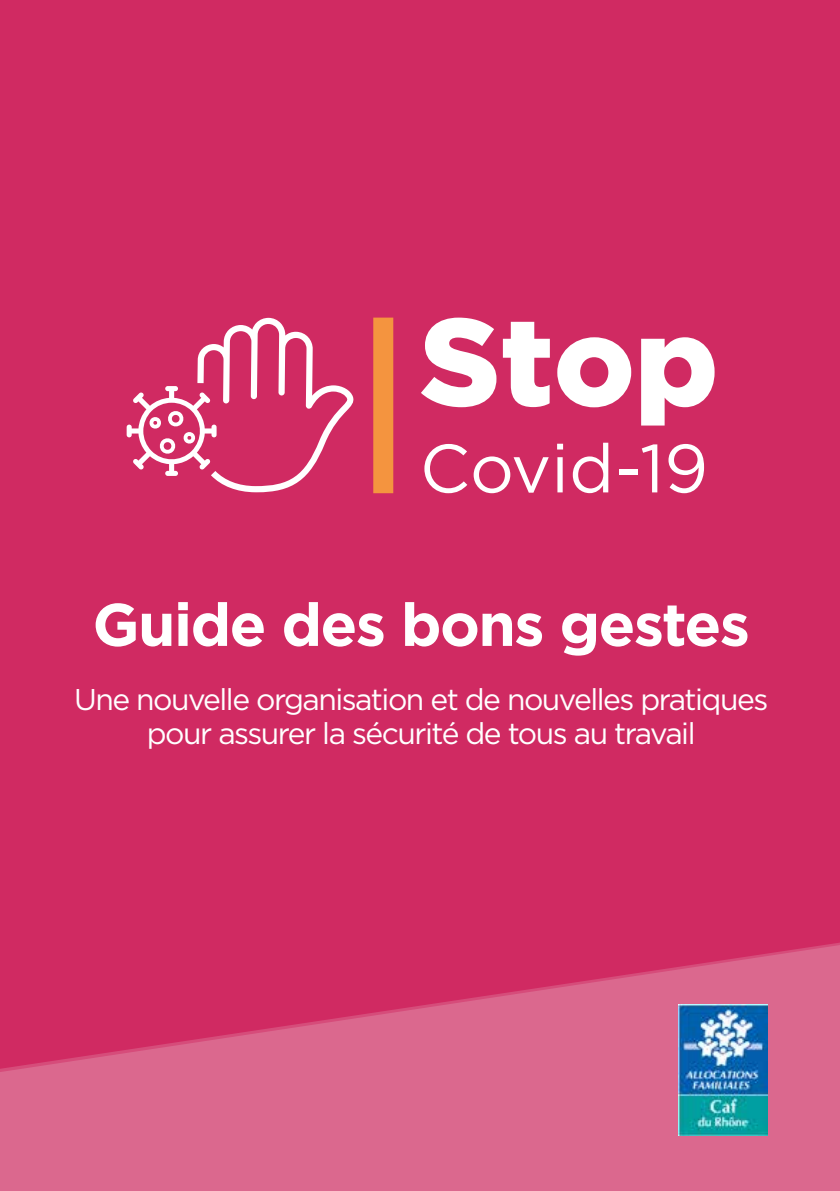
<style>
.page{position:relative;width:840px;height:1191px;background:#fff}
.page>*{position:absolute;margin:0;border:0;box-sizing:border-box;transform-origin:0 0}
.t1{font:900 123.8px "Gotham";color:#fff}
.t2{font:68px "Gotham";color:#fff}
.t3{font:700 60px "Gotham";letter-spacing:-.025em;color:#fff}
.t4{font:30px/34px "Gotham";letter-spacing:-.05em;color:#fff;text-align:center}
</style>
<div class="page">
<div style="left:0;top:1px;width:839px;height:1190px;background:#d02a62"></div>
<svg style="left:0;top:943px;width:839px;height:248px;fill:#db688e"></svg>
<img style="left:677px;top:1004px;width:90px;height:131px">
<svg style="left:127px;top:318px;width:227px;height:174px"></svg>
<div style="left:373px;top:317px;width:20px;height:176px;background:#f4943f"></div>
<h1 class="t1" style="left:419px;top:276px;width:300px">Stop</h1>
<h2 class="t2" style="left:419px;top:425px;width:290px">Covid-19</h2>
<h3 class="t3" style="left:92px;top:585px;width:658px">Guide des bons gestes</h3>
<p class="t4" style="left:74px;top:681px;width:695px">Une nouvelle organisation et de nouvelles pratiques pour assurer la sécurité de tous au travail</p>
</div>
